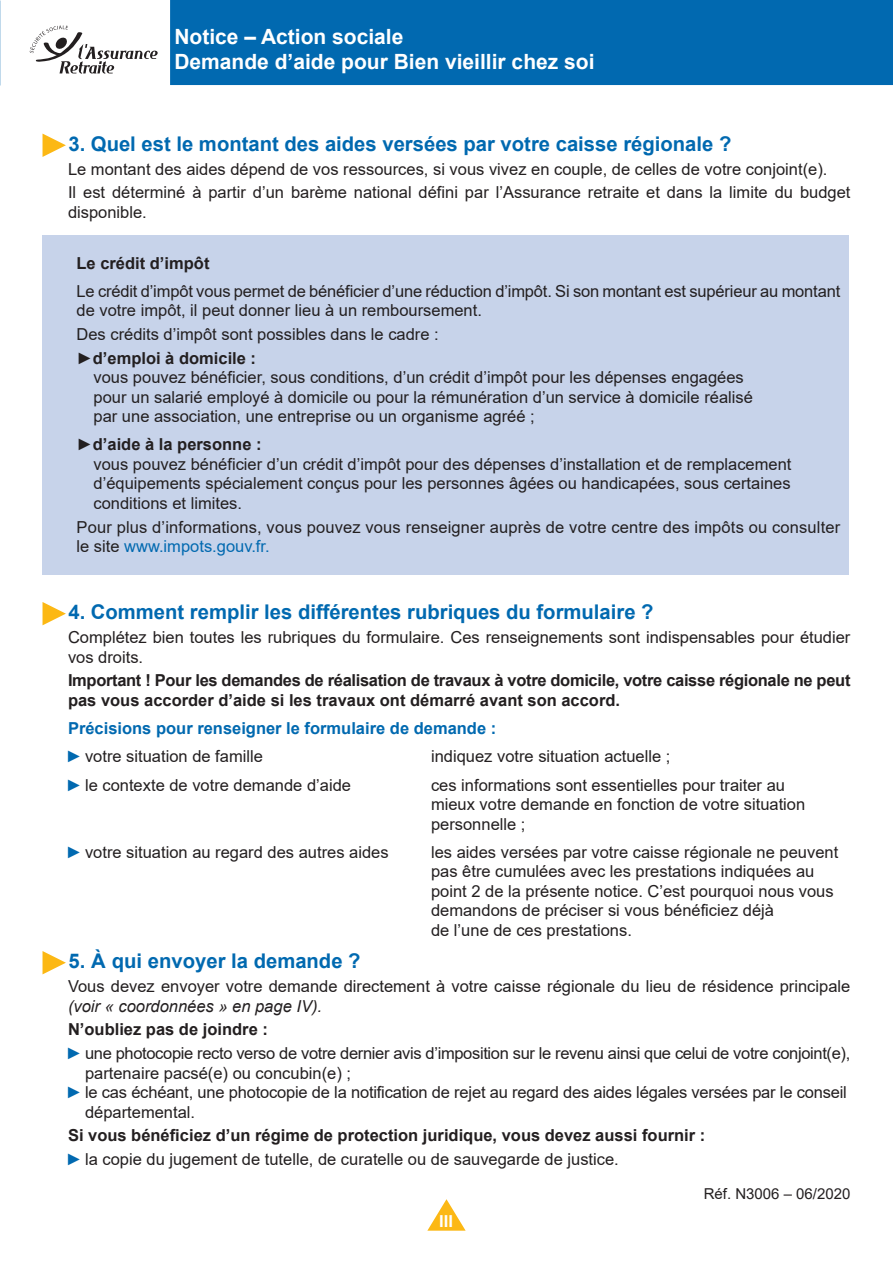
<style>
.page{position:relative;width:893px;height:1263px;background:#fff}
.page>*{position:absolute;margin:0;border:0;box-sizing:border-box;transform-origin:0 0}
.t1{font:700 21px "Arial";color:#fff}
.titre_1{font:700 20.25px "Arial";color:#0169b0}
.TXT_courant{font:16.5px/19.5px "Arial";color:#231f20}
.TXT_courant-2{font:700 16.5px/19.5px "Arial";letter-spacing:-.02em;color:#231f20}
.TXT_courant-3{font:700 16.5px "Arial";color:#231f20}
.TXT_courant-4{font:16.5px/19.5px "Arial";letter-spacing:-.02em;color:#231f20}
.TITRE___Fleche{font:16.5px/19.5px "Arial";color:#231f20}
.TITRE___Fleche-2{font:700 16.5px "Arial";color:#0169b0}
.t2{font:700 16.5px "Arial";color:#fff}
.t3{font:15px "Arial";color:#231f20}
.s1{font-weight:400}
.s2{color:#0169b0}
.s3{font-weight:700;color:#0169b0}
.s4{font-style:italic}
</style>
<div class="page">
<svg style="left:427px;top:1199px;width:39px;height:32px"></svg>
<div style="left:170px;top:0;width:723px;height:85px;background:#0169b0"></div>
<svg style="left:43px;top:134px;width:23px;height:23px"></svg>
<div style="left:43px;top:235px;width:806px;height:339px;background:#c7d3ea"></div>
<svg style="left:43px;top:602px;width:23px;height:23px"></svg>
<svg style="left:43px;top:951px;width:23px;height:23px"></svg>
<svg style="left:30px;top:26px;width:128px;height:48px"></svg>
<p class="t1" style="left:174px;top:22px;width:231px">Notice – Action sociale</p>
<p class="t1" style="left:174px;top:47px;width:422px">Demande d’aide pour Bien vieillir chez soi</p>
<p class="titre_1" style="left:68px;top:130px;width:664px">3. Quel est le montant des aides versées par votre caisse régionale ?</p>
<p class="TXT_courant" style="left:68px;top:159px;width:761px">Le montant des aides dépend de vos ressources, si vous vivez en couple, de celles de votre conjoint(e).</p>
<p class="TXT_courant" style="left:68px;top:183px;width:784px">Il est déterminé à partir d’un barème national défini par l’Assurance retraite et dans la limite du budget disponible.</p>
<p class="TXT_courant-3" style="left:77px;top:251px;width:134px">Le crédit d’impôt</p>
<p class="TXT_courant" style="left:77px;top:281px;width:765px">Le crédit d’impôt vous permet de bénéficier d’une réduction d’impôt. Si son montant est supérieur au montant de votre impôt, il peut donner lieu à un remboursement.</p>
<p class="TXT_courant" style="left:77px;top:324px;width:364px">Des crédits d’impôt sont possibles dans le cadre :</p>
<p class="TXT_courant-3" style="left:77px;top:346px;width:181px"><span class="s1">►</span>d’emploi à domicile :</p>
<p class="TXT_courant" style="left:94px;top:368px;width:661px">vous pouvez bénéficier, sous conditions, d’un crédit d’impôt pour les dépenses engagées pour un salarié employé à domicile ou pour la rémunération d’un service à domicile réalisé par une association, une entreprise ou un organisme agréé ;</p>
<p class="TXT_courant-3" style="left:77px;top:433px;width:187px"><span class="s1">►</span>d’aide à la personne :</p>
<p class="TXT_courant" style="left:94px;top:454px;width:699px;text-align:justify">vous pouvez bénéficier d’un crédit d’impôt pour des dépenses d’installation et de remplacement d’équipements spécialement conçus pour les personnes âgées ou handicapées, sous certaines conditions et limites.</p>
<p class="TXT_courant" style="left:77px;top:517px;width:765px">Pour plus d’informations, vous pouvez vous renseigner auprès de votre centre des impôts ou consulter le site <span class="s2">www.impots.gouv.fr.</span></p>
<p class="titre_1" style="left:68px;top:598px;width:587px">4. Comment remplir les différentes rubriques du formulaire ?</p>
<p class="TXT_courant" style="left:68px;top:627px;width:784px">Complétez bien toutes les rubriques du formulaire. Ces renseignements sont indispensables pour étudier vos droits.</p>
<p class="TXT_courant-2" style="left:68px;top:671px;width:784px">Important ! Pour les demandes de réalisation de travaux à votre domicile, votre caisse régionale ne peut pas vous accorder d’aide si les travaux ont démarré avant son accord.</p>
<p class="TITRE___Fleche-2" style="left:68px;top:717px;width:430px">Précisions pour renseigner le formulaire de demande :</p>
<p class="TXT_courant" style="left:66px;top:747px;width:199px"><span class="s3">►</span> votre situation de famille</p>
<p class="TXT_courant" style="left:431px;top:747px;width:241px">indiquez votre situation actuelle ;</p>
<p class="TXT_courant" style="left:66px;top:775px;width:287px"><span class="s3">►</span> le contexte de votre demande d’aide</p>
<p class="TXT_courant" style="left:431px;top:775px;width:376px">ces informations sont essentielles pour traiter au mieux votre demande en fonction de votre situation personnelle ;</p>
<p class="TXT_courant" style="left:66px;top:842px;width:324px"><span class="s3">►</span> votre situation au regard des autres aides</p>
<p class="TXT_courant" style="left:431px;top:842px;width:409px">les aides versées par votre caisse régionale ne peuvent pas être cumulées avec les prestations indiquées au point 2 de la présente notice. C’est pourquoi nous vous demandons de préciser si vous bénéficiez déjà<br>de l’une de ces prestations.</p>
<p class="titre_1" style="left:68px;top:947px;width:294px">5. À qui envoyer la demande ?</p>
<p class="TITRE___Fleche" style="left:68px;top:976px;width:784px">Vous devez envoyer votre demande directement à votre caisse régionale du lieu de résidence principale <span class="s4">(voir « coordonnées » en page IV).</span></p>
<p class="TXT_courant-3" style="left:68px;top:1018px;width:201px">N’oubliez pas de joindre :</p>
<p class="TXT_courant-4" style="left:85px;top:1043px;width:767px;text-indent:-19px"><span class="s3">►</span> une photocopie recto verso de votre dernier avis d’imposition sur le revenu ainsi que celui de votre conjoint(e), partenaire pacsé(e) ou concubin(e) ;</p>
<p class="TXT_courant" style="left:85px;top:1082px;width:763px;text-indent:-19px"><span class="s3">►</span> le cas échéant, une photocopie de la notification de rejet au regard des aides légales versées par le conseil départemental.</p>
<p class="TXT_courant-3" style="left:68px;top:1124px;width:639px">Si vous bénéficiez d’un régime de protection juridique, vous devez aussi fournir :</p>
<p class="TXT_courant" style="left:66px;top:1149px;width:554px"><span class="s3">►</span> la copie du jugement de tutelle, de curatelle ou de sauvegarde de justice.</p>
<p class="t2" style="left:439px;top:1209px;width:15px">III</p>
<p class="t3" style="left:704px;top:1183px;width:148px">Réf. N3006 – 06/2020</p>
</div>
